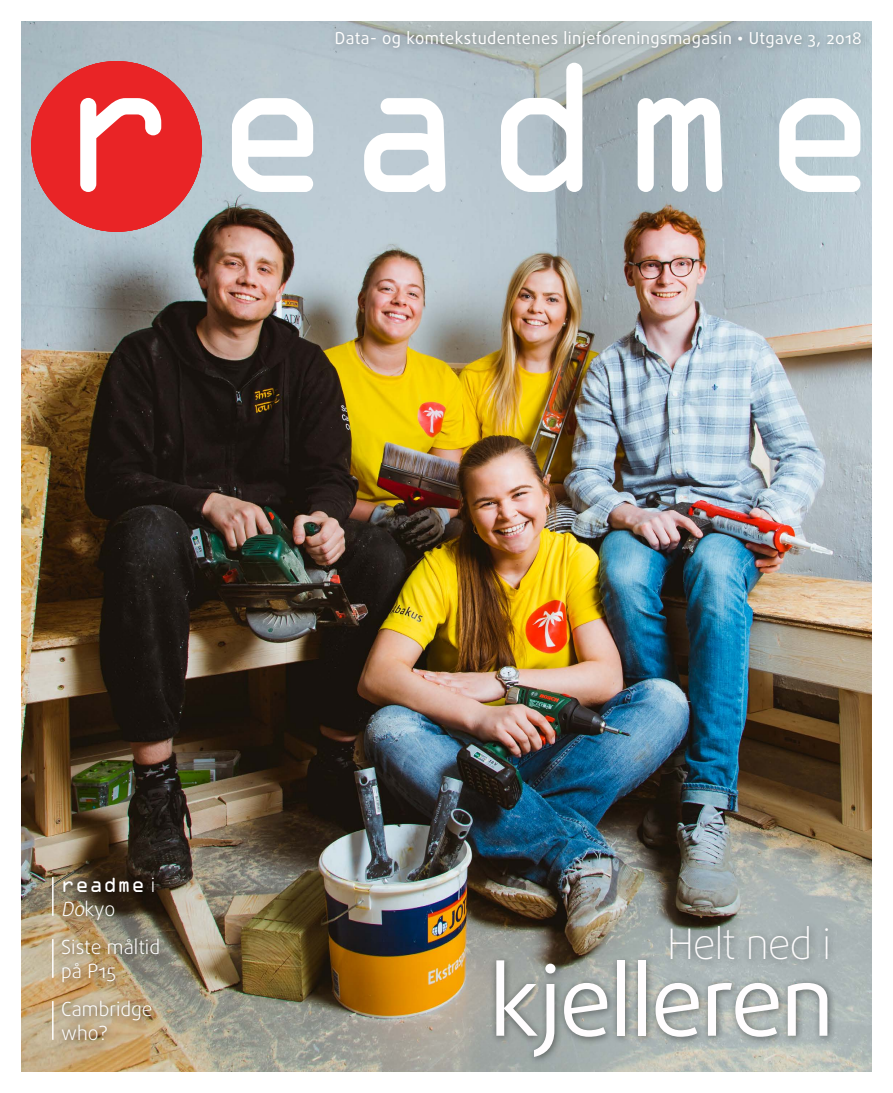
<style>
.page{position:relative;width:893px;height:1093px;background:#fff}
.page>*{position:absolute;margin:0;border:0;box-sizing:border-box;transform-origin:0 0}
.t1{font:96px "Daxline Pro";letter-spacing:-.03em;color:#fffdfe}
.t2{font:100 42px "Daxline Pro";letter-spacing:-.03em;color:#fffdfe}
.t3{font:300 19.5px/23.4px "Daxline Pro";color:#fff}
.t4{font:19.5px "OCRA Std";color:#fff}
.t5{font:16.5px "Daxline Pro";letter-spacing:.025em;color:#fff}
.s1{font-weight:500}
.s2{font-family:"Daxline Pro";font-weight:300}
.s3{font-style:italic}
</style>
<div class="page">
<img style="left:21px;top:21px;width:851px;height:1050px">
<div style="left:31px;top:61px;width:171px;height:171px;background:#e92426;border-radius:50%"></div>
<svg style="left:80px;top:98px;width:82px;height:94px"></svg>
<svg style="left:232px;top:98px;width:81px;height:94px"></svg>
<svg style="left:364px;top:98px;width:82px;height:94px"></svg>
<svg style="left:501px;top:63px;width:81px;height:129px"></svg>
<svg style="left:638px;top:98px;width:84px;height:94px"></svg>
<svg style="left:779px;top:98px;width:81px;height:94px"></svg>
<div style="left:489px;top:954px;width:348px;height:112px;background:#000;opacity:.49"></div>
<div style="left:56px;top:995px;width:105px;height:53px;background:#000;opacity:.6"></div>
<hr style="left:52px;top:1001px;width:2px;height:39px;background:#fff">
<div style="left:56px;top:933px;width:112px;height:57px;background:#000;opacity:.6"></div>
<hr style="left:52px;top:939px;width:2px;height:39px;background:#fff">
<div style="left:56px;top:871px;width:107px;height:57px;background:#000;opacity:.6"></div>
<hr style="left:52px;top:877px;width:2px;height:39px;background:#fff">
<div style="left:329px;top:25px;width:541px;height:31px;background:#000;opacity:.35"></div>
<div style="left:664px;top:920px;width:173px;height:49px;background:#000;opacity:.49"></div>
<p class="t5" style="left:335px;top:27px;width:529px">Data- og komtekstudentenes linjeforeningsmagasin <span class="s1">•</span> Utgave 3, 2018</p>
<p class="t4" style="left:61px;top:876px;width:96px">readme <span class="s2">i</span></p>
<p class="t3" style="left:61px;top:897px;width:56px"><span class="s3">Do</span>kyo</p>
<p class="t3" style="left:61px;top:936px;width:101px">Siste måltid på P15</p>
<p class="t3" style="left:61px;top:998px;width:93px">Cambridge who?</p>
<h2 class="t2" style="left:667px;top:916px;width:166px">Helt ned i</h2>
<h1 class="t1" style="left:489px;top:937px;width:347px">kjelleren</h1>
</div>
